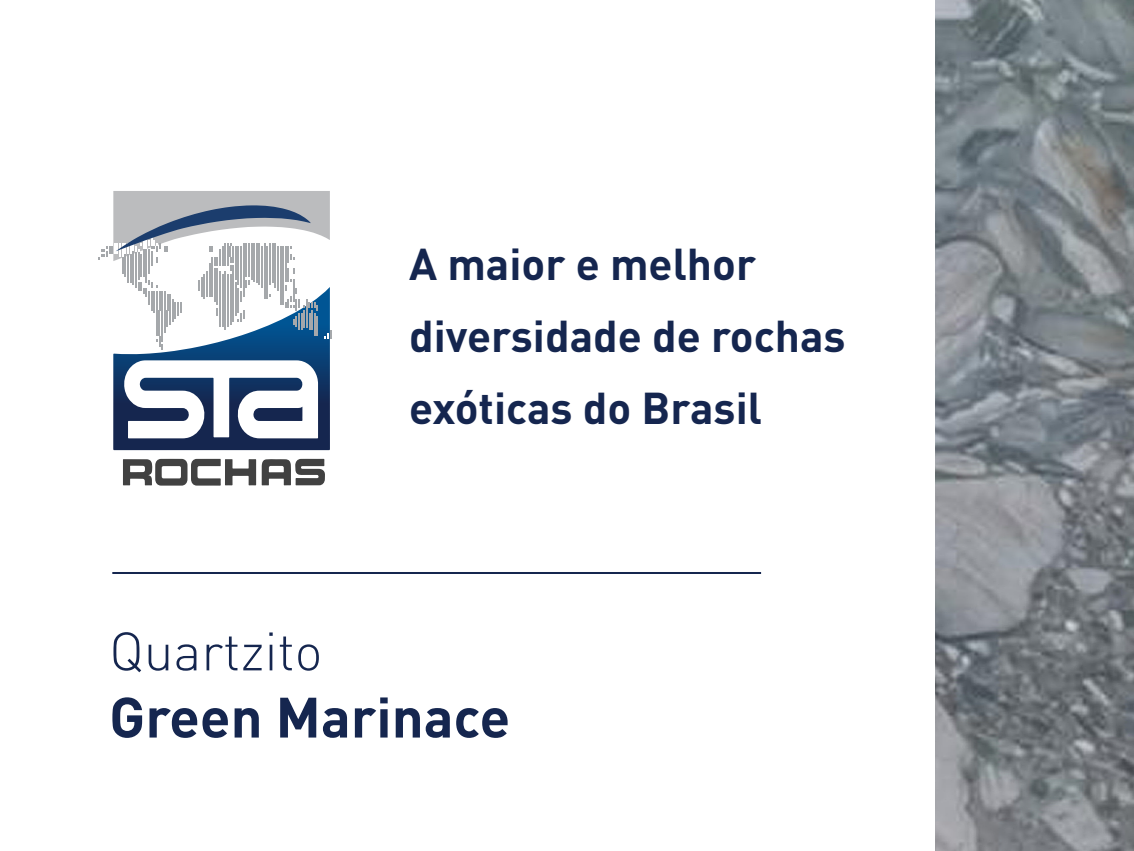
<style>
.page{position:relative;width:1134px;height:851px;background:#fff}
.page>*{position:absolute;margin:0;border:0;box-sizing:border-box;transform-origin:0 0}
.t1{font:700 55.9px "DIN Pro";color:#15264f}
.t2{font:300 53.2px "DIN Pro";color:#15264f}
.t3{font:700 44px/71.9px "DIN Pro";color:#15264f}
</style>
<div class="page">
<svg style="left:262px;top:459px;width:63px;height:26px"></svg>
<svg style="left:123px;top:459px;width:133px;height:26px"></svg>
<svg style="left:98px;top:191px;width:233px;height:259px"></svg>
<img style="left:935px;top:0;width:199px;height:850px">
<hr style="left:112px;top:572px;width:649px;height:2px;background:#15264f">
<p class="t3" style="left:409px;top:223px;width:438px">A maior e melhor diversidade de rochas exóticas do Brasil</p>
<p class="t2" style="left:109px;top:610px;width:215px">Quartzito</p>
<p class="t1" style="left:109px;top:670px;width:403px">Green Marinace</p>
</div>
